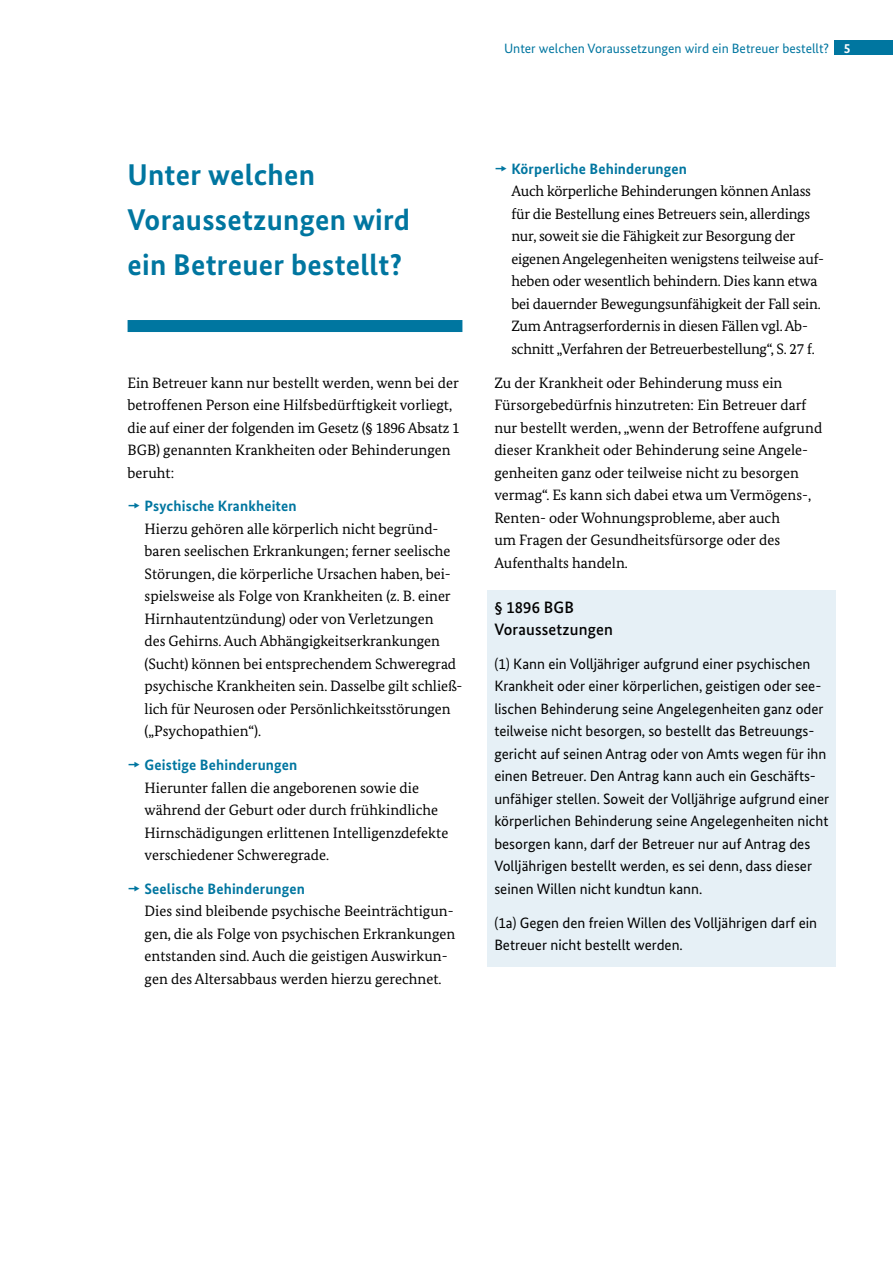
<style>
.page{position:relative;width:893px;height:1263px;background:#fff}
.page>*{position:absolute;margin:0;border:0;box-sizing:border-box;transform-origin:0 0}
.H1_Überschrift{font:700 30px/45px "Bundes Sans";letter-spacing:.01em;color:#0076a0}
.H3_Headline_Paragrap{font:500 16.5px/22.5px "Bundes Sans";letter-spacing:.01em;color:#000}
.L_Stichpunkte_mittel{font:15px/22.5px "Bundes Serif";letter-spacing:-.005em;color:#000}
.P_Fließtext_Paragrap{font:15px/22.5px "Bundes Sans";color:#000}
.P_Fließtext{font:15px/22.5px "Bundes Serif";color:#000}
.t1{font:700 15px "Bundes Sans";letter-spacing:.01em;color:#0076a0}
.t2{font:13.5px "Bundes Sans";color:#0076a0}
.s1{font-weight:700;color:#fff}
</style>
<div class="page">
<div style="left:835px;top:41px;width:58px;height:14px;background:#0076a0"></div>
<div style="left:487px;top:590px;width:349px;height:377px;background:#e6f0f6"></div>
<div style="left:128px;top:320px;width:334px;height:12px;background:#0076a0"></div>
<p class="t2" style="left:504px;top:40px;width:348px">Unter welchen Voraussetzungen wird ein Betreuer bestellt? <span class="s1">5</span></p>
<h1 class="H1_Überschrift" style="left:128px;top:152px;width:284px">Unter welchen<br>Voraussetzungen wird ein Betreuer bestellt?</h1>
<p class="P_Fließtext" style="left:128px;top:371px;width:334px">Ein Betreuer kann nur bestellt werden, wenn bei der betroffenen Person eine Hilfsbedürftigkeit vorliegt, die auf einer der folgenden im Gesetz (§ 1896 Absatz 1<br>BGB) genannten Krankheiten oder Behinderungen beruht:</p>
<p class="t1" style="left:128px;top:497px;width:171px">▼ Psychische Krankheiten</p>
<p class="L_Stichpunkte_mittel" style="left:145px;top:517px;width:319px">Hierzu gehören alle körperlich nicht begründ&shy;baren seelischen Erkrankungen; ferner seelische Störungen, die körperliche Ursachen haben, bei&shy;spielsweise als Folge von Krankheiten (z. B. einer Hirnhautentzündung) oder von Verletzungen<br>des Gehirns. Auch Abhängigkeitserkrankungen (Sucht) können bei entsprechendem Schweregrad psychische Krankheiten sein. Dasselbe gilt schließ&shy;lich für Neurosen oder Persönlichkeitsstörungen („Psychopathien“).</p>
<p class="t1" style="left:128px;top:756px;width:171px">▼ Geistige Behinderungen</p>
<p class="L_Stichpunkte_mittel" style="left:145px;top:776px;width:305px">Hierunter fallen die angeborenen sowie die während der Geburt oder durch frühkindliche Hirnschädigungen erlittenen Intelligenzdefekte verschiedener Schweregrade.</p>
<p class="t1" style="left:128px;top:880px;width:179px">▼ Seelische Behinderungen</p>
<p class="L_Stichpunkte_mittel" style="left:145px;top:900px;width:312px">Dies sind bleibende psychische Beeinträchtigun&shy;gen, die als Folge von psychischen Erkrankungen entstanden sind. Auch die geistigen Auswirkun&shy;gen des Altersabbaus werden hierzu gerechnet.</p>
<p class="t1" style="left:494px;top:160px;width:194px">▼ Körperliche Behinderungen</p>
<p class="L_Stichpunkte_mittel" style="left:511px;top:180px;width:314px">Auch körperliche Behinderungen können Anlass für die Bestellung eines Betreuers sein, allerdings nur, soweit sie die Fähigkeit zur Besorgung der eigenen Angelegenheiten wenigstens teilweise auf&shy;heben oder wesentlich behindern. Dies kann etwa bei dauernder Bewegungsunfähigkeit der Fall sein.<br>Zum Antragserfordernis in diesen Fällen vgl. Ab&shy;schnitt „Verfahren der Betreuerbestellung“, S. 27 f.</p>
<p class="P_Fließtext" style="left:494px;top:371px;width:329px">Zu der Krankheit oder Behinderung muss ein Fürsorgebedürfnis hinzutreten: Ein Betreuer darf nur bestellt werden, „wenn der Betroffene aufgrund dieser Krankheit oder Behinderung seine Angele&shy;genheiten ganz oder teilweise nicht zu besorgen vermag“. Es kann sich dabei etwa um Vermögens-, Renten- oder Wohnungsprobleme, aber auch<br>um Fragen der Gesundheitsfürsorge oder des Aufenthalts handeln.</p>
<h3 class="H3_Headline_Paragrap" style="left:494px;top:595px;width:120px">§ 1896 BGB<br>Voraussetzungen</h3>
<p class="P_Fließtext_Paragrap" style="left:494px;top:652px;width:336px">(1) Kann ein Volljähriger aufgrund einer psychischen Krankheit oder einer körperlichen, geistigen oder see&shy;lischen Behinderung seine Angelegenheiten ganz oder teilweise nicht besorgen, so bestellt das Betreuungs&shy;gericht auf seinen Antrag oder von Amts wegen für ihn einen Betreuer. Den Antrag kann auch ein Geschäfts&shy;unfähiger stellen. Soweit der Volljährige aufgrund einer körperlichen Behinderung seine Angelegenheiten nicht besorgen kann, darf der Betreuer nur auf Antrag des Volljährigen bestellt werden, es sei denn, dass dieser seinen Willen nicht kundtun kann.</p>
<p class="P_Fließtext_Paragrap" style="left:494px;top:911px;width:324px">(1a) Gegen den freien Willen des Volljährigen darf ein<br>Betreuer nicht bestellt werden.</p>
</div>
